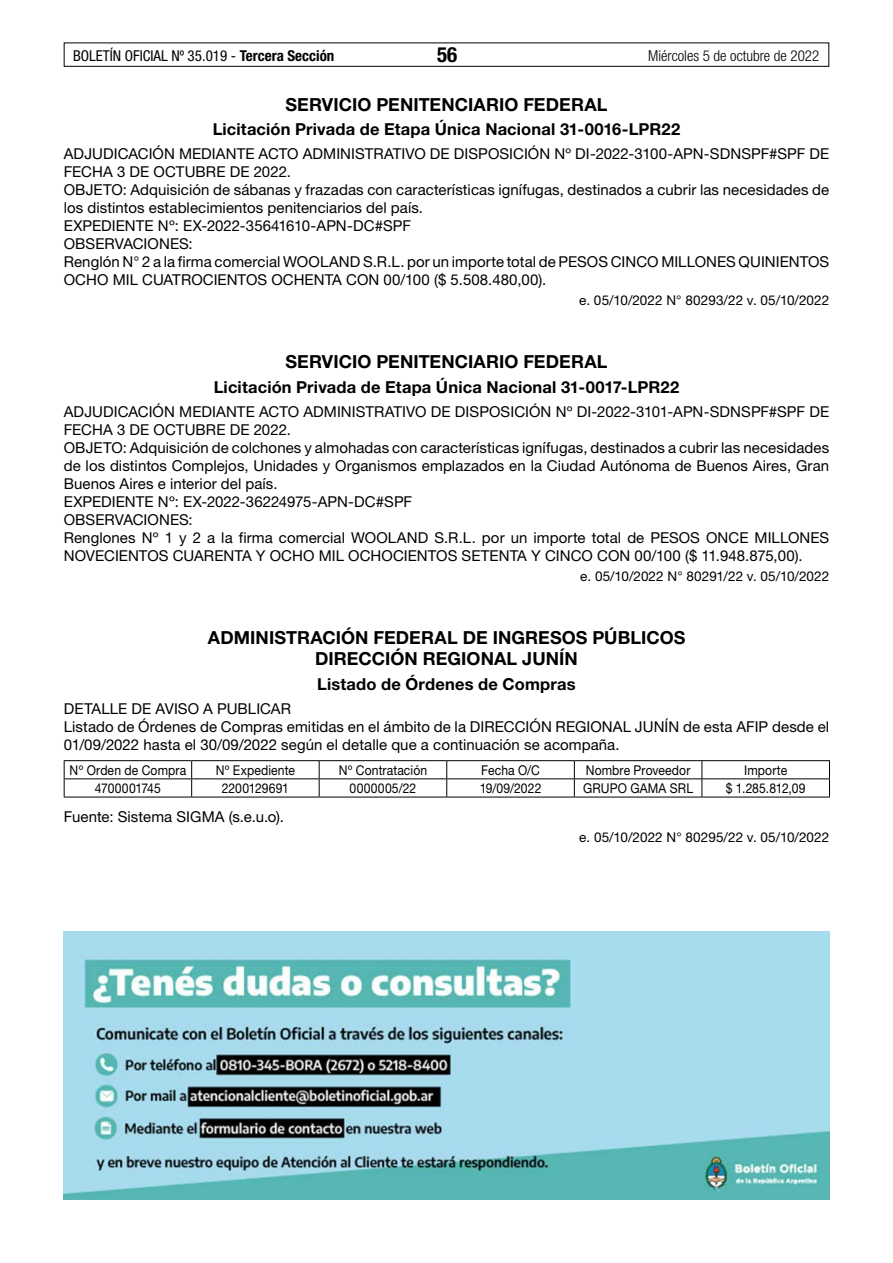
<style>
.page{position:relative;width:893px;height:1263px;background:#fff}
.page>*{position:absolute;margin:0;border:0;box-sizing:border-box;transform-origin:0 0}
.t1{font:700 condensed 21px "Helvetica Neue LT Std";color:#000}
.t2{font:700 18px/21px "Helvetica Neue LT Std";letter-spacing:.005em;color:#000}
.t3{font:700 16.5px "Helvetica Neue LT Std";letter-spacing:.01em;color:#000}
.t4{font:15px/18px "Helvetica Neue LT Std";letter-spacing:.005em;color:#000}
.t5{font:condensed 15px "Helvetica Neue LT Std";color:#000}
.t6{font:300 condensed 15px "Helvetica Neue LT Std";color:#000}
.t7{font:13.5px "Helvetica Neue LT Std";letter-spacing:.01em;color:#000;scale:.9 1}
.t8{font:13.5px "Helvetica Neue LT Std";letter-spacing:.01em;color:#000}
.t9{font:13.5px "Helvetica Neue LT Std";letter-spacing:-.015em;color:#000;scale:.9 1}
.s1{font-weight:700}
.s2{color:#fff}
</style>
<div class="page">
<div style="left:64px;top:43px;width:765px;height:24px;border:1px solid #000"></div>
<hr style="left:64px;top:760px;width:128px;height:1px;background:#000">
<hr style="left:192px;top:760px;width:127px;height:1px;background:#000">
<hr style="left:319px;top:760px;width:128px;height:1px;background:#000">
<hr style="left:447px;top:760px;width:127px;height:1px;background:#000">
<hr style="left:574px;top:760px;width:128px;height:1px;background:#000">
<hr style="left:702px;top:760px;width:128px;height:1px;background:#000">
<hr style="left:64px;top:778px;width:128px;height:1px;background:#000">
<hr style="left:192px;top:778px;width:127px;height:1px;background:#000">
<hr style="left:319px;top:778px;width:128px;height:1px;background:#000">
<hr style="left:447px;top:778px;width:127px;height:1px;background:#000">
<hr style="left:574px;top:778px;width:128px;height:1px;background:#000">
<hr style="left:702px;top:778px;width:128px;height:1px;background:#000">
<hr style="left:64px;top:797px;width:128px;height:1px;background:#000">
<hr style="left:192px;top:797px;width:127px;height:1px;background:#000">
<hr style="left:319px;top:797px;width:128px;height:1px;background:#000">
<hr style="left:447px;top:797px;width:127px;height:1px;background:#000">
<hr style="left:574px;top:797px;width:128px;height:1px;background:#000">
<hr style="left:702px;top:797px;width:128px;height:1px;background:#000">
<svg style="left:64px;top:761px;width:1px;height:36px"></svg>
<svg style="left:191px;top:761px;width:1px;height:36px"></svg>
<svg style="left:319px;top:761px;width:1px;height:36px"></svg>
<svg style="left:446px;top:761px;width:1px;height:36px"></svg>
<svg style="left:574px;top:761px;width:1px;height:36px"></svg>
<svg style="left:702px;top:761px;width:1px;height:36px"></svg>
<svg style="left:829px;top:761px;width:1px;height:36px"></svg>
<img style="left:64px;top:931px;width:765px;height:268px">
<p class="t5" style="left:73px;top:47px;width:263px">BOLETÍN OFICIAL Nº 35.019 - <span class="s1">Tercera Sección</span></p>
<h1 class="t1" style="left:437px;top:42px;width:22px">56</h1>
<p class="t6" style="left:648px;top:47px;width:173px">Miércoles 5 de octubre de 2022</p>
<p class="t2" style="left:285px;top:93px;width:324px">SERVICIO PENITENCIARIO FEDERAL</p>
<p class="t3" style="left:213px;top:119px;width:469px">Licitación Privada de Etapa Única Nacional 31-0016-LPR22</p>
<p class="t4" style="left:64px;top:145px;width:767px">ADJUDICACIÓN MEDIANTE ACTO ADMINISTRATIVO DE DISPOSICIÓN Nº DI-2022-3100-APN-SDNSPF#SPF DE FECHA 3 DE OCTUBRE DE 2022.<br>OBJETO: Adquisición de sábanas y frazadas con características ignífugas, destinados a cubrir las necesidades de los distintos establecimientos penitenciarios del país.<br>EXPEDIENTE Nº: EX-2022-35641610-APN-DC#SPF<br>OBSERVACIONES:<br>Renglón N° 2 a la firma comercial WOOLAND S.R.L. por un importe total de PESOS CINCO MILLONES QUINIENTOS OCHO MIL CUATROCIENTOS OCHENTA CON 00/100 ($ 5.508.480,00).</p>
<p class="t8" style="left:579px;top:292px;width:251px">e. 05/10/2022 N° 80293/22 v. 05/10/2022</p>
<p class="t2" style="left:285px;top:351px;width:324px">SERVICIO PENITENCIARIO FEDERAL</p>
<p class="t3" style="left:214px;top:377px;width:467px">Licitación Privada de Etapa Única Nacional 31-0017-LPR22</p>
<p class="t4" style="left:64px;top:403px;width:767px">ADJUDICACIÓN MEDIANTE ACTO ADMINISTRATIVO DE DISPOSICIÓN Nº DI-2022-3101-APN-SDNSPF#SPF DE FECHA 3 DE OCTUBRE DE 2022.<br>OBJETO: Adquisición de colchones y almohadas con características ignífugas, destinados a cubrir las necesidades de los distintos Complejos, Unidades y Organismos emplazados en la Ciudad Autónoma de Buenos Aires, Gran Buenos Aires e interior del país.<br>EXPEDIENTE Nº: EX-2022-36224975-APN-DC#SPF<br>OBSERVACIONES:<br>Renglones Nº 1 y 2 a la firma comercial WOOLAND S.R.L. por un importe total de PESOS ONCE MILLONES NOVECIENTOS CUARENTA Y OCHO MIL OCHOCIENTOS SETENTA Y CINCO CON 00/100 ($ 11.948.875,00).</p>
<p class="t8" style="left:580px;top:568px;width:250px">e. 05/10/2022 N° 80291/22 v. 05/10/2022</p>
<p class="t2" style="left:315px;top:627px;width:384px;text-indent:-107px">ADMINISTRACIÓN FEDERAL DE INGRESOS PÚBLICOS <span class="s2">-<br></span>DIRECCIÓN REGIONAL JUNÍN</p>
<p class="t3" style="left:317px;top:673px;width:260px">Listado de Órdenes de Compras</p>
<p class="t4" style="left:64px;top:699px;width:767px">DETALLE DE AVISO A PUBLICAR<br>Listado de Órdenes de Compras emitidas en el ámbito de la DIRECCIÓN REGIONAL JUNÍN de esta AFIP desde el<br>01/09/2022 hasta el 30/09/2022 según el detalle que a continuación se acompaña.</p>
<p class="t7" style="left:70px;top:762px;width:131px">Nº Orden de Compra</p>
<p class="t7" style="left:216px;top:762px;width:90px">Nº Expediente</p>
<p class="t7" style="left:339px;top:762px;width:100px">Nº Contratación</p>
<p class="t7" style="left:481px;top:762px;width:67px">Fecha O/C</p>
<p class="t7" style="left:586px;top:762px;width:118px">Nombre Proveedor</p>
<p class="t7" style="left:744px;top:762px;width:49px">Importe</p>
<p class="t9" style="left:95px;top:780px;width:75px">4700001745</p>
<p class="t7" style="left:222px;top:780px;width:76px">2200129691</p>
<p class="t7" style="left:350px;top:780px;width:76px">0000005/22</p>
<p class="t7" style="left:480px;top:780px;width:70px">19/09/2022</p>
<p class="t7" style="left:583px;top:780px;width:124px">GRUPO GAMA SRL</p>
<p class="t7" style="left:726px;top:780px;width:90px">$ 1.285.812,09</p>
<p class="t4" style="left:64px;top:808px;width:222px">Fuente: Sistema SIGMA (s.e.u.o).</p>
<p class="t8" style="left:579px;top:829px;width:251px">e. 05/10/2022 N° 80295/22 v. 05/10/2022</p>
</div>
